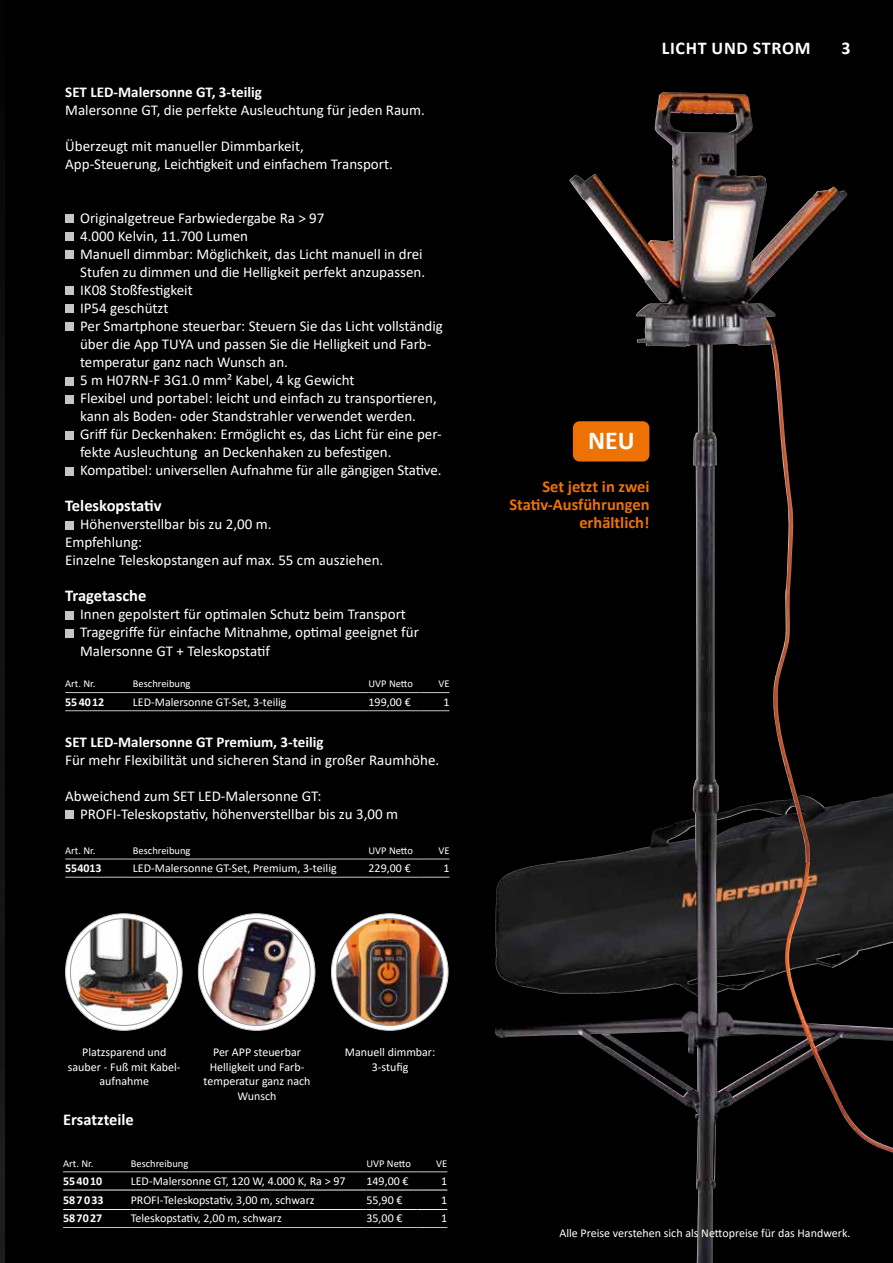
<style>
.page{position:relative;width:893px;height:1263px;background:#000}
.page>*{position:absolute;margin:0;border:0;box-sizing:border-box;transform-origin:0 0}
.t1{font:700 25.95px "Calibri";color:#fff}
.t2{font:700 18px "Calibri";letter-spacing:.04em;color:#fff}
.t3{font:700 16.5px/18px "Calibri";color:#ee7203;text-align:right}
.t4{font:700 16.5px "Calibri";color:#fff}
.t5{font:15px/18px "Calibri";color:#fff}
.t6{font:700 15px "Calibri";color:#fff}
.t7{font:12px/14.4px "Calibri";color:#fff;text-align:center}
.t8{font:700 12px "Calibri";color:#fff}
.t9{font:10.5px "Calibri";color:#fff}
</style>
<div class="page">
<img style="left:0;top:215px;width:4px;height:1048px">
<img style="left:495px;top:95px;width:398px;height:1168px">
<div style="left:65px;top:214px;width:9px;height:9px;background:#c6c6c6"></div>
<div style="left:65px;top:232px;width:9px;height:9px;background:#c6c6c6"></div>
<div style="left:65px;top:250px;width:9px;height:9px;background:#c6c6c6"></div>
<div style="left:65px;top:286px;width:9px;height:9px;background:#c6c6c6"></div>
<div style="left:65px;top:304px;width:9px;height:9px;background:#c6c6c6"></div>
<div style="left:65px;top:322px;width:9px;height:9px;background:#c6c6c6"></div>
<div style="left:65px;top:376px;width:9px;height:9px;background:#c6c6c6"></div>
<div style="left:65px;top:394px;width:9px;height:9px;background:#c6c6c6"></div>
<div style="left:65px;top:430px;width:9px;height:9px;background:#c6c6c6"></div>
<div style="left:65px;top:466px;width:9px;height:9px;background:#c6c6c6"></div>
<div style="left:65px;top:520px;width:9px;height:9px;background:#c6c6c6"></div>
<div style="left:65px;top:610px;width:9px;height:9px;background:#c6c6c6"></div>
<div style="left:65px;top:628px;width:9px;height:9px;background:#c6c6c6"></div>
<hr style="left:65px;top:710px;width:68px;height:1px;background:#c6c6c6">
<hr style="left:133px;top:710px;width:235px;height:1px;background:#c6c6c6">
<hr style="left:368px;top:710px;width:52px;height:1px;background:#c6c6c6">
<svg style="left:420px;top:710px;width:29px;height:1px"></svg>
<hr style="left:65px;top:692px;width:68px;height:1px;background:#c6c6c6">
<hr style="left:133px;top:692px;width:235px;height:1px;background:#c6c6c6">
<hr style="left:368px;top:692px;width:52px;height:1px;background:#c6c6c6">
<svg style="left:420px;top:692px;width:29px;height:1px"></svg>
<div style="left:65px;top:810px;width:9px;height:9px;background:#c6c6c6"></div>
<hr style="left:65px;top:877px;width:68px;height:1px;background:#c6c6c6">
<hr style="left:133px;top:877px;width:235px;height:1px;background:#c6c6c6">
<hr style="left:368px;top:877px;width:52px;height:1px;background:#c6c6c6">
<svg style="left:420px;top:877px;width:29px;height:1px"></svg>
<hr style="left:65px;top:859px;width:68px;height:1px;background:#c6c6c6">
<hr style="left:133px;top:859px;width:235px;height:1px;background:#c6c6c6">
<hr style="left:368px;top:859px;width:52px;height:1px;background:#c6c6c6">
<svg style="left:420px;top:859px;width:29px;height:1px"></svg>
<hr style="left:63px;top:1190px;width:68px;height:1px;background:#f7f7f7">
<hr style="left:131px;top:1190px;width:235px;height:1px;background:#f7f7f7">
<hr style="left:366px;top:1190px;width:51px;height:1px;background:#f7f7f7">
<hr style="left:417px;top:1190px;width:30px;height:1px;background:#f7f7f7">
<hr style="left:63px;top:1209px;width:68px;height:1px;background:#f7f7f7">
<hr style="left:131px;top:1209px;width:235px;height:1px;background:#f7f7f7">
<hr style="left:366px;top:1209px;width:51px;height:1px;background:#f7f7f7">
<hr style="left:417px;top:1209px;width:30px;height:1px;background:#f7f7f7">
<hr style="left:63px;top:1227px;width:68px;height:1px;background:#c6c6c6">
<hr style="left:131px;top:1227px;width:235px;height:1px;background:#c6c6c6">
<hr style="left:366px;top:1227px;width:51px;height:1px;background:#c6c6c6">
<hr style="left:417px;top:1227px;width:30px;height:1px;background:#c6c6c6">
<hr style="left:63px;top:1171px;width:68px;height:1px;background:#c6c6c6">
<hr style="left:131px;top:1171px;width:235px;height:1px;background:#c6c6c6">
<hr style="left:366px;top:1171px;width:51px;height:1px;background:#c6c6c6">
<hr style="left:417px;top:1171px;width:30px;height:1px;background:#c6c6c6">
<svg style="left:66px;top:914px;width:116px;height:116px;background:#f1f1f1"></svg>
<img style="left:70px;top:918px;width:107px;height:107px;border-radius:53px">
<svg style="left:198px;top:914px;width:117px;height:116px;background:#eee"></svg>
<img style="left:203px;top:918px;width:107px;height:107px;border-radius:53px">
<svg style="left:331px;top:914px;width:117px;height:116px;background:#ededed"></svg>
<img style="left:336px;top:918px;width:107px;height:107px;border-radius:53px">
<div style="left:573px;top:421px;width:76px;height:40px;background:#ee7203;border-radius:7px"></div>
<p class="t6" style="left:65px;top:82px;width:198px">SET LED-Malersonne GT, 3-teilig</p>
<p class="t5" style="left:65px;top:101px;width:361px">Malersonne GT, die perfekte Ausleuchtung für jeden Raum.</p>
<p class="t5" style="left:65px;top:137px;width:329px">Überzeugt mit manueller Dimmbarkeit,<br>App-Steuerung, Leichtigkeit und einfachem Transport.</p>
<p class="t5" style="left:80px;top:209px;width:364px">Originalgetreue Farbwiedergabe Ra &gt; 97<br>4.000 Kelvin, 11.700 Lumen<br>Manuell dimmbar: Möglichkeit, das Licht manuell in drei Stufen zu dimmen und die Helligkeit perfekt anzupassen.<br>IK08 Stoßfestigkeit<br>IP54 geschützt<br>Per Smartphone steuerbar: Steuern Sie das Licht vollständig über die App TUYA und passen Sie die Helligkeit und Farb&shy;temperatur ganz nach Wunsch an.<br>5 m H07RN-F 3G1.0 mm² Kabel, 4 kg Gewicht<br>Flexibel und portabel: leicht und einfach zu transportieren, kann als Boden- oder Standstrahler verwendet werden.<br>Griff für Deckenhaken: Ermöglicht es, das Licht für eine per&shy;fekte Ausleuchtung an Deckenhaken zu befestigen.<br>Kompatibel: universellen Aufnahme für alle gängigen Stative.</p>
<p class="t4" style="left:65px;top:494px;width:98px">Teleskopstativ</p>
<p class="t5" style="left:65px;top:515px;width:320px;text-indent:15px">Höhenverstellbar bis zu 2,00 m.<br>Empfehlung:<br>Einzelne Teleskopstangen auf max. 55 cm ausziehen.</p>
<p class="t4" style="left:65px;top:584px;width:83px">Tragetasche</p>
<p class="t5" style="left:80px;top:605px;width:340px">Innen gepolstert für optimalen Schutz beim Transport<br>Tragegriffe für einfache Mitnahme, optimal geeignet für<br>Malersonne GT + Teleskopstatif</p>
<p class="t9" style="left:65px;top:677px;width:32px">Art. Nr.</p>
<p class="t9" style="left:133px;top:677px;width:59px">Beschreibung</p>
<p class="t9" style="left:368px;top:677px;width:46px">UVP Netto</p>
<p class="t9" style="left:438px;top:677px;width:13px">VE</p>
<p class="t8" style="left:65px;top:693px;width:41px">554012</p>
<p class="t7" style="left:133px;top:694px;width:155px">LED-Malersonne GT-Set, 3-teilig</p>
<p class="t7" style="left:368px;top:694px;width:44px">199,00 €</p>
<p class="t7" style="left:443px;top:694px;width:8px">1</p>
<p class="t6" style="left:65px;top:731px;width:260px">SET LED-Malersonne GT Premium, 3-teilig</p>
<p class="t5" style="left:65px;top:750px;width:375px">Für mehr Flexibilität und sicheren Stand in großer Raumhöhe.</p>
<p class="t5" style="left:80px;top:786px;width:319px;text-indent:-15px">Abweichend zum SET LED-Malersonne GT:<br>PROFI-Teleskopstativ, höhenverstellbar bis zu 3,00 m</p>
<p class="t9" style="left:65px;top:843px;width:32px">Art. Nr.</p>
<p class="t9" style="left:133px;top:843px;width:59px">Beschreibung</p>
<p class="t9" style="left:368px;top:843px;width:46px">UVP Netto</p>
<p class="t9" style="left:438px;top:843px;width:13px">VE</p>
<p class="t8" style="left:65px;top:859px;width:38px">554013</p>
<p class="t7" style="left:133px;top:860px;width:205px">LED-Malersonne GT-Set, Premium, 3-teilig</p>
<p class="t7" style="left:368px;top:860px;width:44px">229,00 €</p>
<p class="t7" style="left:443px;top:860px;width:8px">1</p>
<p class="t2" style="left:662px;top:35px;width:150px">LICHT UND STROM</p>
<p class="t2" style="left:841px;top:35px;width:11px">3</p>
<h1 class="t1" style="left:588px;top:422px;width:48px">NEU</h1>
<p class="t3" style="left:509px;top:477px;width:142px">Set jetzt in zwei<br>Stativ-Ausführungen erhältlich!</p>
<p class="t7" style="left:68px;top:1045px;width:114px">Platzsparend und sauber - Fuß mit Kabel&shy;aufnahme</p>
<p class="t7" style="left:204px;top:1045px;width:108px">Per APP steuerbar<br>Helligkeit und Farb&shy;temperatur ganz nach<br>Wunsch</p>
<p class="t7" style="left:345px;top:1045px;width:92px">Manuell dimmbar:<br>3-stufig</p>
<p class="t4" style="left:63px;top:1108px;width:72px">Ersatzteile</p>
<p class="t9" style="left:63px;top:1156px;width:32px">Art. Nr.</p>
<p class="t9" style="left:131px;top:1156px;width:59px">Beschreibung</p>
<p class="t9" style="left:366px;top:1156px;width:46px">UVP Netto</p>
<p class="t9" style="left:436px;top:1156px;width:13px">VE</p>
<p class="t8" style="left:63px;top:1172px;width:41px">554010</p>
<p class="t7" style="left:131px;top:1173px;width:216px">LED-Malersonne GT, 120 W, 4.000 K, Ra &gt; 97</p>
<p class="t7" style="left:366px;top:1173px;width:44px">149,00 €</p>
<p class="t7" style="left:441px;top:1173px;width:8px">1</p>
<p class="t8" style="left:63px;top:1191px;width:42px">587033</p>
<p class="t7" style="left:131px;top:1192px;width:185px">PROFI-Teleskopstativ, 3,00 m, schwarz</p>
<p class="t7" style="left:366px;top:1192px;width:38px">55,90 €</p>
<p class="t7" style="left:441px;top:1192px;width:8px">1</p>
<p class="t8" style="left:63px;top:1210px;width:41px">587027</p>
<p class="t7" style="left:131px;top:1211px;width:153px">Teleskopstativ, 2,00 m, schwarz</p>
<p class="t7" style="left:366px;top:1211px;width:38px">35,00 €</p>
<p class="t7" style="left:441px;top:1211px;width:8px">1</p>
<p class="t7" style="left:559px;top:1225px;width:293px">Alle Preise verstehen sich als Nettopreise für das Handwerk.</p>
</div>
